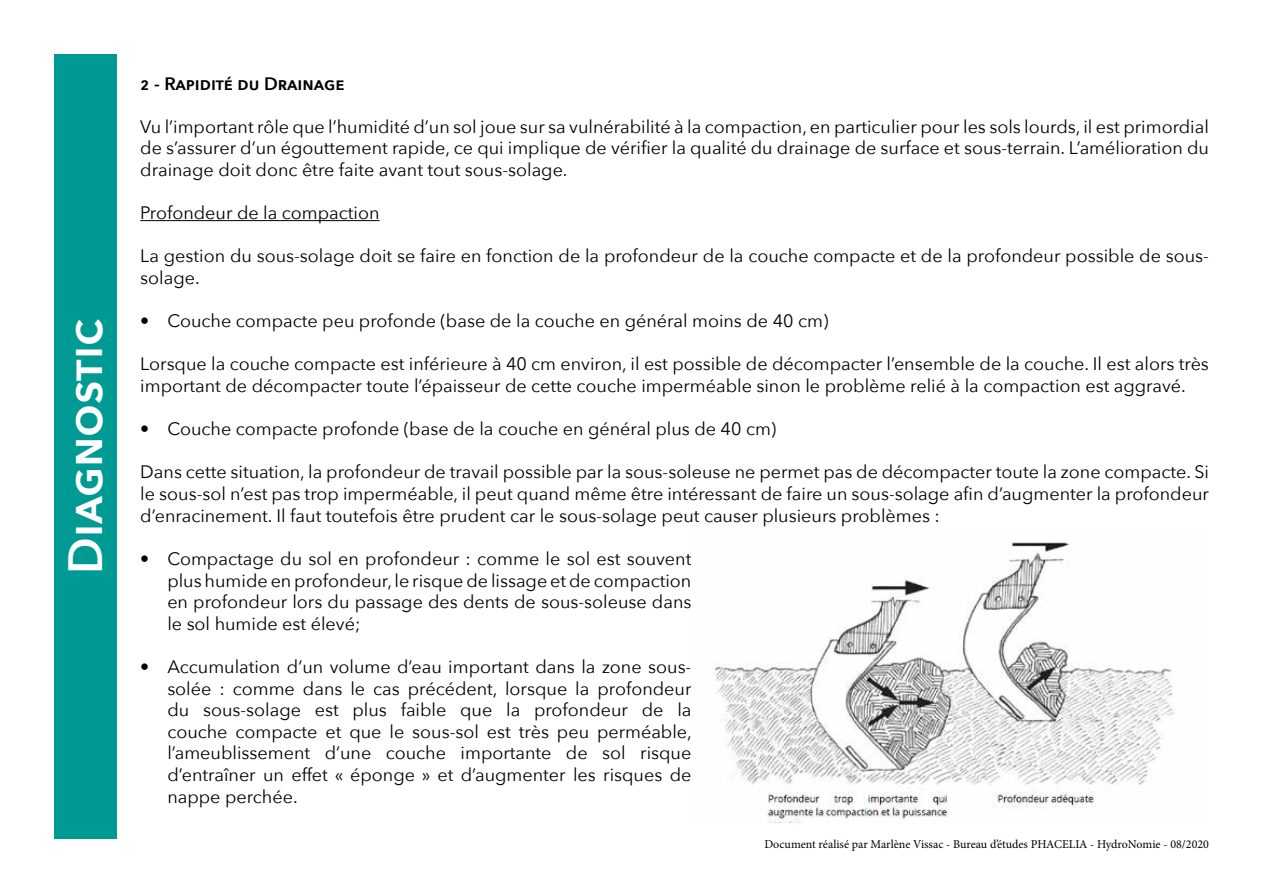
<style>
.page{position:relative;width:1263px;height:893px;background:#fff}
.page>*{position:absolute;margin:0;border:0;box-sizing:border-box;transform-origin:0 0}
.t1{font:600 48px "Avenir Next";color:#fff}
.t2{font:18px/21.6px "Avenir Next";color:#000;text-align:justify}
.t3{font:600 18px "Avenir Next";color:#000}
.t4{font:12px "Minion Pro";color:#000}
</style>
<div class="page">
<hr style="left:140px;top:220px;width:240px;height:1px;background:#000">
<div style="left:54px;top:54px;width:63px;height:785px;background:#009a95"></div>
<img style="left:714px;top:542px;width:460px;height:281px">
<h1 class="t1" style="left:44px;top:574px;width:256px;rotate:-90deg">Diagnostic</h1>
<p class="t3" style="left:140px;top:68px;width:206px">2 - Rapidité du Drainage</p>
<p class="t2" style="left:140px;top:115px;width:1070px">Vu l’important rôle que l’humidité d’un sol joue sur sa vulnérabilité à la compaction, en particulier pour les sols lourds, il est primordial de s’assurer d’un égouttement rapide, ce qui implique de vérifier la qualité du drainage de surface et sous-terrain. L’amélioration du drainage doit donc être faite avant tout sous-solage.</p>
<p class="t2" style="left:140px;top:201px;width:241px">Profondeur de la compaction</p>
<p class="t2" style="left:140px;top:245px;width:1070px">La gestion du sous-solage doit se faire en fonction de la profondeur de la couche compacte et de la profondeur possible de sous&shy;solage.</p>
<p class="t2" style="left:140px;top:309px;width:690px">• Couche compacte peu profonde (base de la couche en général moins de 40 cm)</p>
<p class="t2" style="left:140px;top:353px;width:1070px">Lorsque la couche compacte est inférieure à 40 cm environ, il est possible de décompacter l’ensemble de la couche. Il est alors très important de décompacter toute l’épaisseur de cette couche imperméable sinon le problème relié à la compaction est aggravé.</p>
<p class="t2" style="left:140px;top:417px;width:637px">• Couche compacte profonde (base de la couche en général plus de 40 cm)</p>
<p class="t2" style="left:140px;top:461px;width:1070px">Dans cette situation, la profondeur de travail possible par la sous-soleuse ne permet pas de décompacter toute la zone compacte. Si le sous-sol n’est pas trop imperméable, il peut quand même être intéressant de faire un sous-solage afin d’augmenter la profondeur d’enracinement. Il faut toutefois être prudent car le sous-solage peut causer plusieurs problèmes :</p>
<p class="t2" style="left:167px;top:547px;width:526px;text-indent:-27px">• Compactage du sol en profondeur : comme le sol est souvent plus humide en profondeur, le risque de lissage et de compaction en profondeur lors du passage des dents de sous-soleuse dans le sol humide est élevé;</p>
<p class="t2" style="left:167px;top:655px;width:526px;text-indent:-27px">• Accumulation d’un volume d’eau important dans la zone sous&shy;solée : comme dans le cas précédent, lorsque la profondeur du sous-solage est plus faible que la profondeur de la couche compacte et que le sous-sol est très peu perméable, l’ameublissement d’une couche importante de sol risque d’entraîner un effet « éponge » et d’augmenter les risques de nappe perchée.</p>
<p class="t4" style="left:764px;top:836px;width:446px">Document réalisé par Marlène Vissac - Bureau d’études PHACELIA - HydroNomie - 08/2020</p>
</div>
